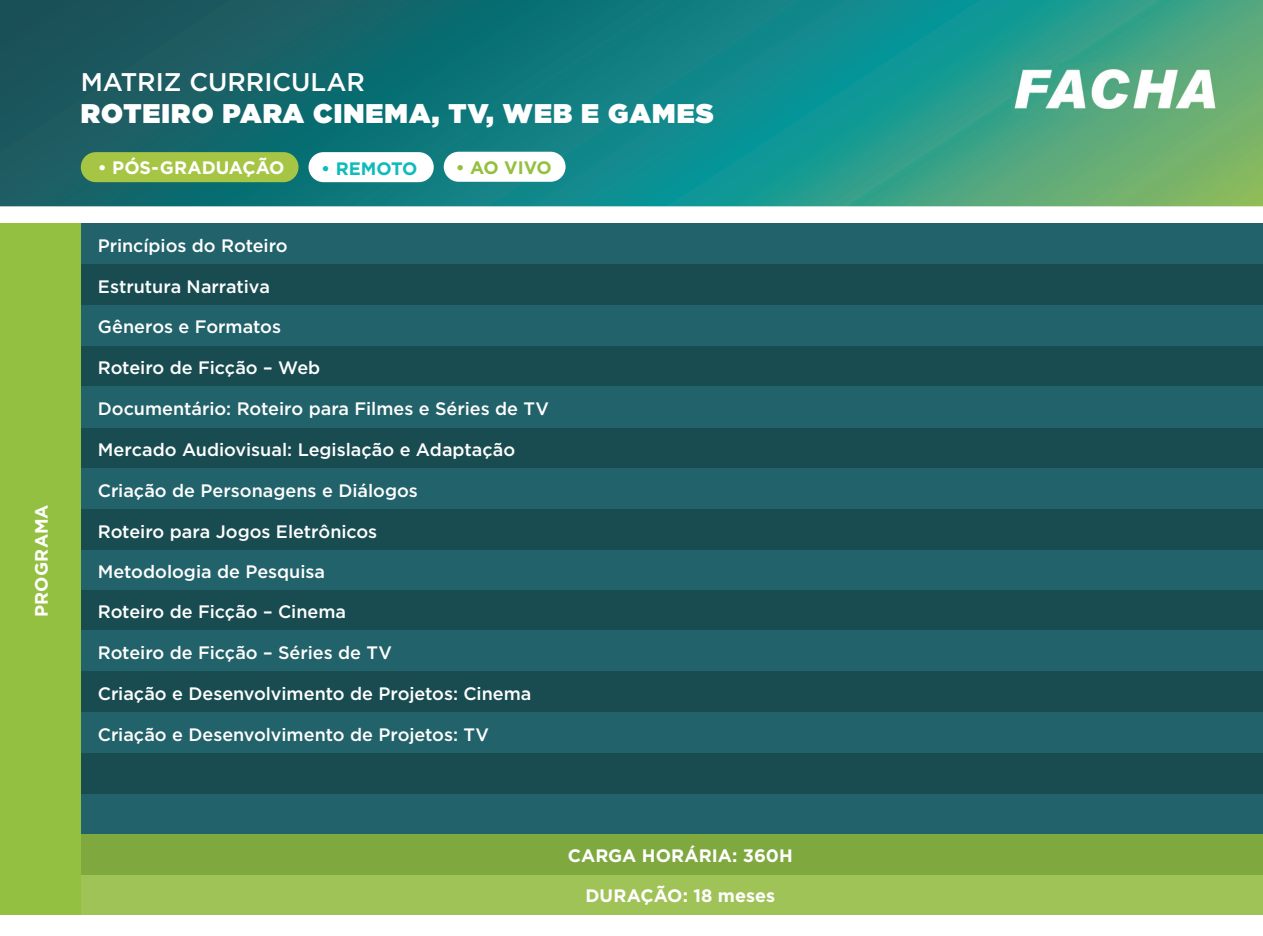
<style>
.page{position:relative;width:1263px;height:936px;background:#fff}
.page>*{position:absolute;margin:0;border:0;box-sizing:border-box;transform-origin:0 0}
.t1{font:900 27px "Gotham HTF";letter-spacing:.04em;color:#fff}
.t2{font:500 25.5px "Gotham HTF";color:#fff}
.t3{font:500 18px "Gotham HTF";color:#fff}
.t4{font:700 18px "Gotham HTF";color:#fff}
.t5{font:700 18px "Gotham HTF";color:#0fbbbb}
.t6{font:700 18px "Gotham HTF";letter-spacing:-.025em;color:#94c040}
</style>
<div class="page">
<div style="left:81px;top:223px;width:1182px;height:41px;background:#22626a"></div>
<svg style="left:0;top:0;width:1263px;height:206px;background:#21837b"></svg>
<img style="left:1011px;top:64px;width:209px;height:50px">
<div style="left:81px;top:264px;width:1182px;height:42px;background:#184c51"></div>
<div style="left:81px;top:305px;width:1182px;height:41px;background:#22626a"></div>
<div style="left:81px;top:346px;width:1182px;height:41px;background:#184c51"></div>
<div style="left:81px;top:386px;width:1182px;height:42px;background:#22626a"></div>
<div style="left:81px;top:428px;width:1182px;height:41px;background:#184c51"></div>
<div style="left:81px;top:468px;width:1182px;height:41px;background:#22626a"></div>
<div style="left:81px;top:509px;width:1182px;height:42px;background:#184c51"></div>
<div style="left:81px;top:550px;width:1182px;height:40px;background:#22626a"></div>
<div style="left:81px;top:590px;width:1182px;height:40px;background:#184c51"></div>
<div style="left:81px;top:630px;width:1182px;height:41px;background:#22626a"></div>
<div style="left:81px;top:671px;width:1182px;height:42px;background:#184c51"></div>
<div style="left:81px;top:712px;width:1182px;height:41px;background:#22626a"></div>
<div style="left:81px;top:753px;width:1182px;height:41px;background:#184c51"></div>
<div style="left:81px;top:794px;width:1182px;height:40px;background:#22626a"></div>
<div style="left:81px;top:834px;width:1182px;height:41px;background:#7fa83f"></div>
<div style="left:81px;top:874px;width:1182px;height:40px;background:#a0c358"></div>
<div style="left:81px;top:152px;width:217px;height:30px;background:#a6c544;border-radius:15px"></div>
<div style="left:308px;top:152px;width:126px;height:30px;background:#fff;border-radius:15px"></div>
<div style="left:444px;top:152px;width:122px;height:30px;background:#fff;border-radius:15px"></div>
<div style="left:0;top:223px;width:81px;height:691px;background:#93c040"></div>
<p class="t4" style="left:31px;top:616px;width:114px;rotate:-90deg">PROGRAMA</p>
<h2 class="t2" style="left:81px;top:67px;width:286px">MATRIZ CURRICULAR</h2>
<h1 class="t1" style="left:81px;top:98px;width:634px">ROTEIRO PARA CINEMA, TV, WEB E GAMES</h1>
<p class="t4" style="left:98px;top:158px;width:188px">• PÓS-GRADUAÇÃO</p>
<p class="t5" style="left:321px;top:158px;width:98px">• REMOTO</p>
<p class="t6" style="left:456px;top:157px;width:98px">• AO VIVO</p>
<p class="t3" style="left:98px;top:235px;width:191px">Princípios do Roteiro</p>
<p class="t3" style="left:98px;top:276px;width:174px">Estrutura Narrativa</p>
<p class="t3" style="left:98px;top:317px;width:185px">Gêneros e Formatos</p>
<p class="t3" style="left:98px;top:357px;width:224px">Roteiro de Ficção – Web</p>
<p class="t3" style="left:98px;top:398px;width:453px">Documentário: Roteiro para Filmes e Séries de TV</p>
<p class="t3" style="left:98px;top:439px;width:419px">Mercado Audiovisual: Legislação e Adaptação</p>
<p class="t3" style="left:98px;top:480px;width:322px">Criação de Personagens e Diálogos</p>
<p class="t3" style="left:98px;top:521px;width:281px">Roteiro para Jogos Eletrônicos</p>
<p class="t3" style="left:98px;top:561px;width:229px">Metodologia de Pesquisa</p>
<p class="t3" style="left:98px;top:601px;width:250px">Roteiro de Ficção – Cinema</p>
<p class="t3" style="left:98px;top:642px;width:296px">Roteiro de Ficção – Séries de TV</p>
<p class="t3" style="left:98px;top:683px;width:435px">Criação e Desenvolvimento de Projetos: Cinema</p>
<p class="t3" style="left:98px;top:724px;width:393px">Criação e Desenvolvimento de Projetos: TV</p>
<p class="t4" style="left:568px;top:845px;width:227px">CARGA HORÁRIA: 360H</p>
<p class="t4" style="left:585px;top:885px;width:191px">DURAÇÃO: 18 meses</p>
</div>
